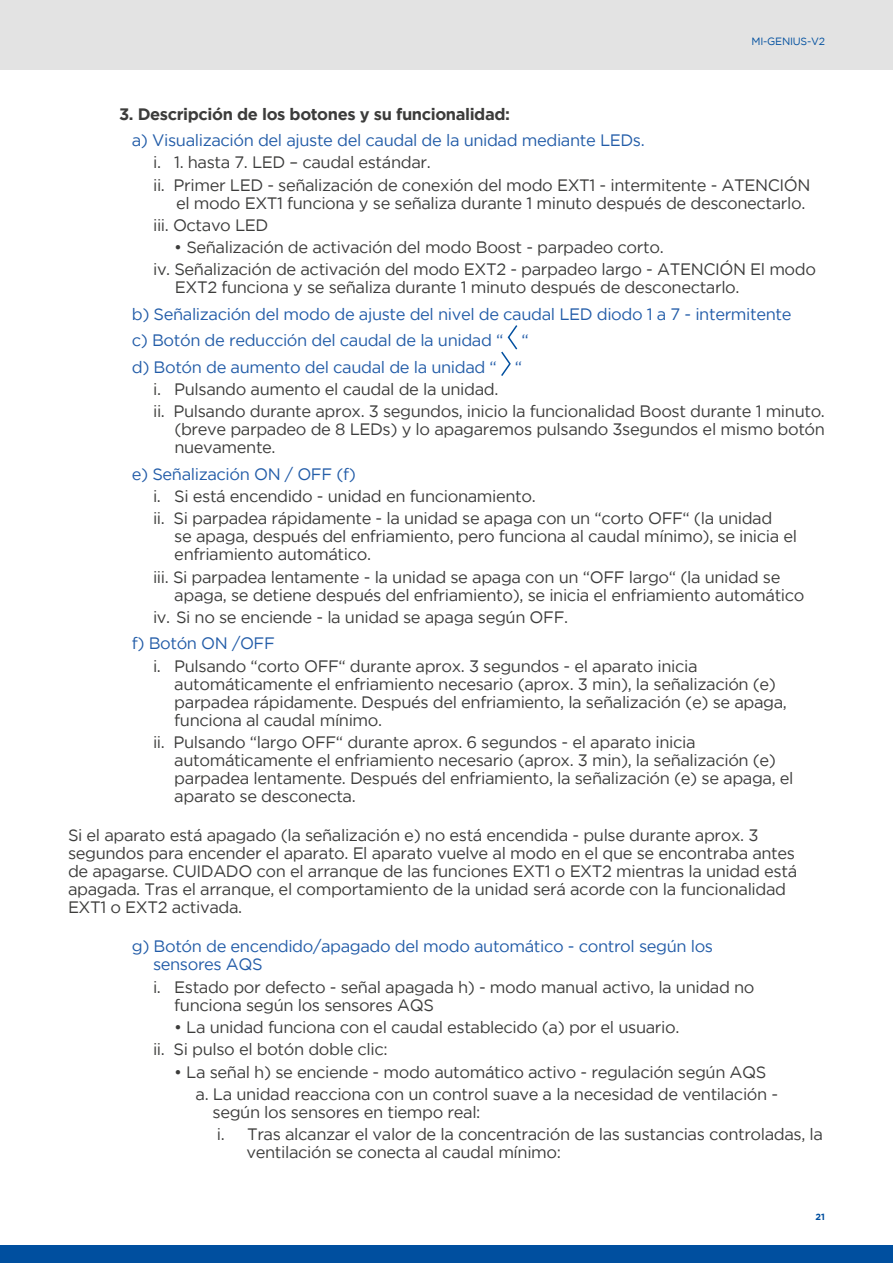
<style>
.page{position:relative;width:893px;height:1263px;background:#fff}
.page>*{position:absolute;margin:0;border:0;box-sizing:border-box;transform-origin:0 0}
.t1{font:16.5px/18px "Gotham";letter-spacing:-.025em;color:#3c3c3b}
.t2{font:16.5px/26.5px "Gotham";letter-spacing:-.025em;color:#225ca8}
.t3{font:700 16.5px "Gotham";letter-spacing:-.025em;color:#3c3c3b}
.t4{font:10.5px "Gotham";letter-spacing:-.025em;color:#004f9f}
.t5{font:700 9px "Gotham";color:#004f9f}
</style>
<div class="page">
<div style="left:0;top:0;width:893px;height:70px;background:#e3e3e3"></div>
<div style="left:0;top:1245px;width:893px;height:18px;background:#004f9f"></div>
<svg style="left:501px;top:325px;width:17px;height:51px"></svg>
<p class="t4" style="left:752px;top:34px;width:75px">MI-GENIUS-V2</p>
<p class="t3" style="left:119px;top:103px;width:392px">3. Descripción de los botones y su funcionalidad:</p>
<p class="t2" style="left:132px;top:127px;width:514px">a) Visualización del ajuste del caudal de la unidad mediante LEDs.</p>
<p class="t1" style="left:153px;top:151px;width:659px;line-height:22.2px">i. 1. hasta 7. LED – caudal estándar.<br>ii. Primer LED - señalización de conexión del modo EXT1 - intermitente - ATENCIÓN</p>
<p class="t1" style="left:153px;top:191px;width:654px;line-height:22.2px;text-indent:23px">el modo EXT1 funciona y se señaliza durante 1 minuto después de desconectarlo. iii. Octavo LED</p>
<p class="t1" style="left:153px;top:236px;width:664px;line-height:22.2px;text-indent:21px">• Señalización de activación del modo Boost - parpadeo corto.<br>iv. Señalización de activación del modo EXT2 - parpadeo largo - ATENCIÓN El modo</p>
<p class="t1" style="left:175px;top:278px;width:566px">EXT2 funciona y se señaliza durante 1 minuto después de desconectarlo.</p>
<p class="t2" style="left:132px;top:300px;width:661px">b) Señalización del modo de ajuste del nivel de caudal LED diodo 1 a 7 - intermitente c) Botón de reducción del caudal de la unidad “ “<br>d) Botón de aumento del caudal de la unidad “ “</p>
<p class="t1" style="left:153px;top:378px;width:673px;line-height:22.2px">i. Pulsando aumento el caudal de la unidad.<br>ii. Pulsando durante aprox. 3 segundos, inicio la funcionalidad Boost durante 1 minuto.</p>
<p class="t1" style="left:174px;top:420px;width:652px">(breve parpadeo de 8 LEDs) y lo apagaremos pulsando 3segundos el mismo botón nuevamente.</p>
<p class="t2" style="left:132px;top:460px;width:226px">e) Señalización ON / OFF (f)</p>
<p class="t1" style="left:153px;top:485px;width:621px;line-height:22.2px">i. Si está encendido - unidad en funcionamiento.<br>ii. Si parpadea rápidamente - la unidad se apaga con un “corto OFF“ (la unidad</p>
<p class="t1" style="left:174px;top:527px;width:624px">se apaga, después del enfriamiento, pero funciona al caudal mínimo), se inicia el enfriamiento automático.</p>
<p class="t1" style="left:174px;top:567px;width:632px;text-indent:-21px">iii. Si parpadea lentamente - la unidad se apaga con un “OFF largo“ (la unidad se apaga, se detiene después del enfriamiento), se inicia el enfriamiento automático</p>
<p class="t1" style="left:153px;top:608px;width:417px">iv. Si no se enciende - la unidad se apaga según OFF.</p>
<p class="t2" style="left:132px;top:630px;width:145px">f) Botón ON /OFF</p>
<p class="t1" style="left:174px;top:656px;width:614px;text-indent:-21px">i. Pulsando “corto OFF“ durante aprox. 3 segundos - el aparato inicia automáticamente el enfriamiento necesario (aprox. 3 min), la señalización (e) parpadea rápidamente. Después del enfriamiento, la señalización (e) se apaga, funciona al caudal mínimo.</p>
<p class="t1" style="left:174px;top:733px;width:621px;text-indent:-21px">ii. Pulsando “largo OFF“ durante aprox. 6 segundos - el aparato inicia automáticamente el enfriamiento necesario (aprox. 3 min), la señalización (e) parpadea lentamente. Después del enfriamiento, la señalización (e) se apaga, el aparato se desconecta.</p>
<p class="t1" style="left:68px;top:826px;width:731px">Si el aparato está apagado (la señalización e) no está encendida - pulse durante aprox. 3 segundos para encender el aparato. El aparato vuelve al modo en el que se encontraba antes de apagarse. CUIDADO con el arranque de las funciones EXT1 o EXT2 mientras la unidad está apagada. Tras el arranque, el comportamiento de la unidad será acorde con la funcionalidad EXT1 o EXT2 activada.</p>
<p class="t2" style="left:153px;top:937px;width:562px;line-height:18px;text-indent:-21px">g) Botón de encendido/apagado del modo automático - control según los sensores AQS</p>
<p class="t1" style="left:174px;top:977px;width:582px;text-indent:-21px">i. Estado por defecto - señal apagada h) - modo manual activo, la unidad no funciona según los sensores AQS</p>
<p class="t1" style="left:153px;top:1016px;width:528px;line-height:22.2px;text-indent:21px">• La unidad funciona con el caudal establecido (a) por el usuario. ii. Si pulso el botón doble clic:</p>
<p class="t1" style="left:196px;top:1060px;width:584px;line-height:22.2px;text-indent:-21px">• La señal h) se enciende - modo automático activo - regulación según AQS a. La unidad reacciona con un control suave a la necesidad de ventilación -</p>
<p class="t1" style="left:213px;top:1100px;width:612px;line-height:22.2px">según los sensores en tiempo real:<br>i. Tras alcanzar el valor de la concentración de las sustancias controladas, la</p>
<p class="t1" style="left:247px;top:1143px;width:316px">ventilación se conecta al caudal mínimo:</p>
<p class="t5" style="left:815px;top:1211px;width:11px">21</p>
</div>
